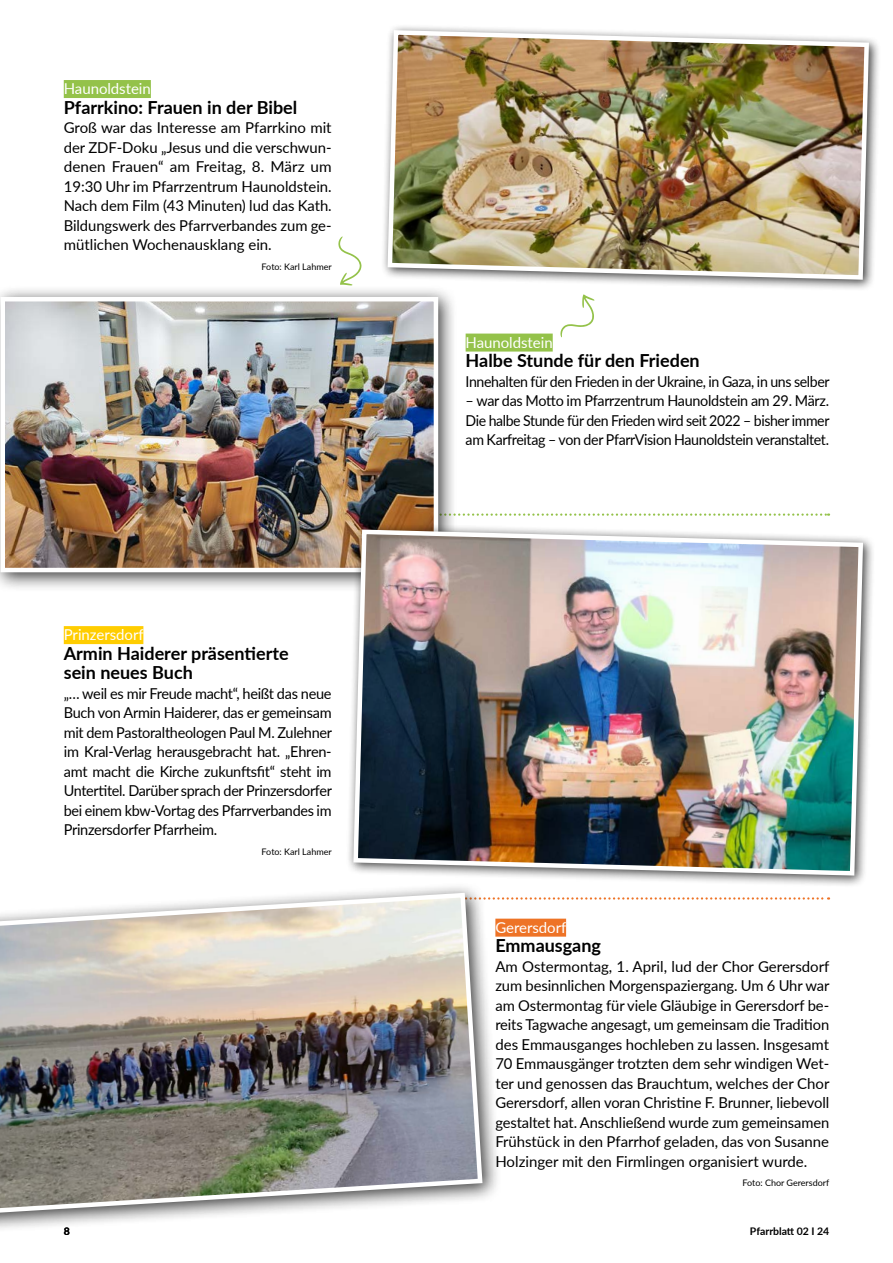
<style>
.page{position:relative;width:893px;height:1263px;background:#fff}
.page>*{position:absolute;margin:0;border:0;box-sizing:border-box;transform-origin:0 0}
.t1{font:700 18px/19.5px "Lato";color:#000}
.t2{font:15px/19.5px "Lato";letter-spacing:-.025em;color:#000;text-align:justify}
.t3{font:15px/19.5px "Lato";letter-spacing:-.025em;color:#000;text-align:justify;scale:.96 1}
.t4{font:15px "Lato";letter-spacing:-.025em;color:#000;scale:.94 1}
.t5{font:15px "Lato";letter-spacing:-.005em;color:#fff}
.t6{font:700 10.5px "Lato";letter-spacing:-.005em;color:#000}
.t7{font:9px "Lato";color:#000}
</style>
<div class="page">
<svg style="left:502px;top:897px;width:327px;height:3px"></svg>
<svg style="left:458px;top:513px;width:371px;height:3px"></svg>
<div style="left:0;top:882px;width:501px;height:351px;background:#000;opacity:.75"></div>
<img style="left:0;top:890px;width:485px;height:326px">
<div style="left:64px;top:626px;width:79px;height:18px;background:#ffcd00"></div>
<div style="left:495px;top:919px;width:71px;height:18px;background:#ee7326"></div>
<div style="left:64px;top:80px;width:87px;height:18px;background:#94c24a"></div>
<div style="left:0;top:285px;width:458px;height:307px;background:#000;opacity:.75"></div>
<img style="left:6px;top:302px;width:427px;height:265px">
<div style="left:1px;top:297px;width:437px;height:275px;border:4px solid #fff"></div>
<div style="left:466px;top:334px;width:87px;height:18px;background:#94c24a"></div>
<div style="left:381px;top:23px;width:500px;height:269px;background:#000;opacity:.75"></div>
<img style="left:385px;top:28px;width:486px;height:254px">
<svg style="left:338px;top:236px;width:23px;height:49px"></svg>
<svg style="left:560px;top:294px;width:35px;height:43px"></svg>
<div style="left:346px;top:522px;width:530px;height:366px;background:#000;opacity:.75"></div>
<img style="left:351px;top:527px;width:514px;height:351px">
<p class="t5" style="left:64px;top:78px;width:89px">Haunoldstein</p>
<p class="t1" style="left:64px;top:97px;width:235px">Pfarrkino: Frauen in der Bibel</p>
<p class="t2" style="left:64px;top:117px;width:269px">Groß war das Interesse am Pfarrkino mit der ZDF-Doku „Jesus und die verschwun&shy;denen Frauen“ am Freitag, 8. März um 19:30 Uhr im Pfarrzentrum Haunoldstein.<br>Nach dem Film (43 Minuten) lud das Kath.<br>Bildungswerk des Pfarrverbandes zum ge&shy;mütlichen Wochenausklang ein.</p>
<p class="t7" style="left:262px;top:260px;width:72px">Foto: Karl Lahmer</p>
<p class="t5" style="left:64px;top:624px;width:81px">Prinzersdorf</p>
<p class="t1" style="left:64px;top:643px;width:226px">Armin Haiderer präsentierte sein neues Buch</p>
<p class="t2" style="left:64px;top:683px;width:270px">„… weil es mir Freude macht“, heißt das neue Buch von Armin Haiderer, das er gemeinsam mit dem Pastoraltheologen Paul M. Zulehner im Kral-Verlag herausgebracht hat. „Ehren&shy;amt macht die Kirche zukunftsfit“ steht im Untertitel. Darüber sprach der Prinzersdorfer bei einem kbw-Vortag des Pfarrverbandes im Prinzersdorfer Pfarrheim.</p>
<p class="t7" style="left:262px;top:845px;width:72px">Foto: Karl Lahmer</p>
<p class="t5" style="left:466px;top:332px;width:89px">Haunoldstein</p>
<p class="t1" style="left:466px;top:350px;width:236px">Halbe Stunde für den Frieden</p>
<p class="t4" style="left:466px;top:371px;width:389px">Innehalten für den Frieden in der Ukraine, in Gaza, in uns selber</p>
<p class="t3" style="left:466px;top:390px;width:381px">– war das Motto im Pfarrzentrum Haunoldstein am 29. März.<br>Die halbe Stunde für den Frieden wird seit 2022 – bisher immer am Karfreitag – von der PfarrVision Haunoldstein veranstaltet.</p>
<p class="t5" style="left:495px;top:917px;width:72px">Gerersdorf</p>
<p class="t1" style="left:495px;top:935px;width:107px">Emmausgang</p>
<p class="t2" style="left:495px;top:956px;width:336px">Am Ostermontag, 1. April, lud der Chor Gerersdorf zum besinnlichen Morgenspaziergang. Um 6 Uhr war am Ostermontag für viele Gläubige in Gerersdorf be&shy;reits Tagwache angesagt, um gemeinsam die Tradition des Emmausganges hochleben zu lassen. Insgesamt 70 Emmausgänger trotzten dem sehr windigen Wet&shy;ter und genossen das Brauchtum, welches der Chor Gerersdorf, allen voran Christine F. Brunner, liebevoll gestaltet hat. Anschließend wurde zum gemeinsamen Frühstück in den Pfarrhof geladen, das von Susanne Holzinger mit den Firmlingen organisiert wurde.</p>
<p class="t7" style="left:742px;top:1177px;width:88px">Foto: Chor Gerersdorf</p>
<p class="t6" style="left:64px;top:1224px;width:8px">8</p>
<p class="t6" style="left:750px;top:1224px;width:81px">Pfarrblatt 02 I 24</p>
</div>
